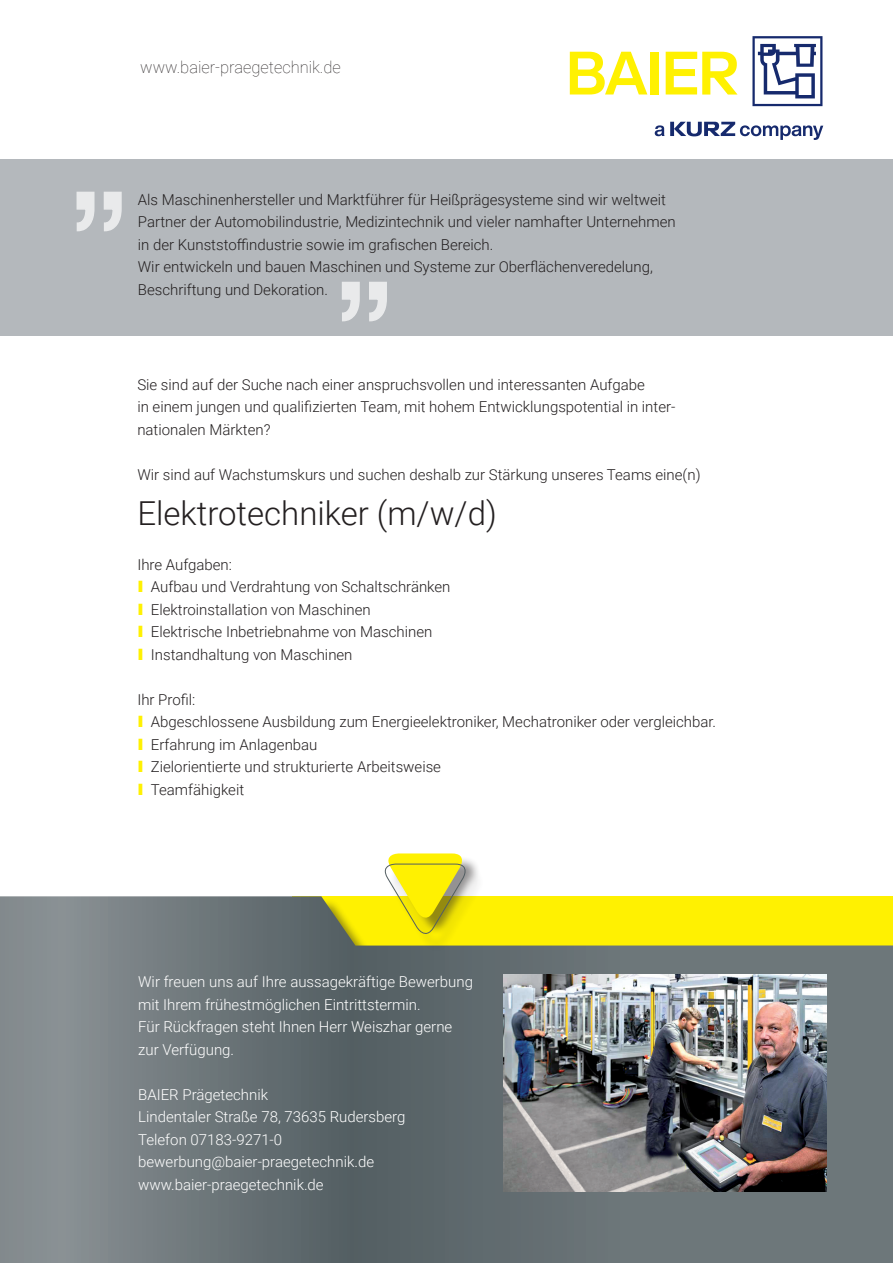
<style>
.page{position:relative;width:893px;height:1263px;background:#fff}
.page>*{position:absolute;margin:0;border:0;box-sizing:border-box;transform-origin:0 0}
.t1{font:300 33px "Roboto";color:#231f20}
.t2{font:100 16.5px "Roboto";color:#231f20}
.t3{font:300 15px/22.5px "Roboto";color:#231f20}
.t4{font:300 15px/22.5px "Roboto";color:#fff}
.s1{font-weight:900;color:#fff101}
</style>
<div class="page">
<div style="left:0;top:159px;width:893px;height:177px;background:#b4b8bc"></div>
<svg style="left:0;top:896px;width:893px;height:367px;background:#78806e"></svg>
<div style="left:388px;top:856px;width:96px;height:96px;background:#231f20;opacity:.49"></div>
<svg style="left:379px;top:853px;width:92px;height:88px;background:#ebe12a"></svg>
<img style="left:504px;top:975px;width:322px;height:216px">
<svg style="left:76px;top:191px;width:46px;height:41px"></svg>
<svg style="left:342px;top:281px;width:45px;height:41px"></svg>
<svg style="left:752px;top:36px;width:70px;height:70px"></svg>
<svg style="left:655px;top:122px;width:168px;height:18px"></svg>
<svg style="left:666px;top:52px;width:71px;height:43px"></svg>
<div style="left:650px;top:52px;width:9px;height:42px;background:#fff101"></div>
<svg style="left:570px;top:52px;width:77px;height:42px"></svg>
<p class="t2" style="left:140px;top:56px;width:202px">www.baier-praegetechnik.de</p>
<p class="t3" style="left:138px;top:188px;width:539px">Als Maschinenhersteller und Marktführer für Heißprägesysteme sind wir weltweit Partner der Automobilindustrie, Medizintechnik und vieler namhafter Unternehmen in der Kunststoffindustrie sowie im grafischen Bereich.<br>Wir entwickeln und bauen Maschinen und Systeme zur Oberflächenveredelung, Beschriftung und Dekoration.</p>
<p class="t3" style="left:137px;top:373px;width:540px">Sie sind auf der Suche nach einer anspruchsvollen und interessanten Aufgabe<br>in einem jungen und qualifizierten Team, mit hohem Entwicklungspotential in inter&shy;nationalen Märkten?</p>
<p class="t3" style="left:137px;top:463px;width:565px">Wir sind auf Wachstumskurs und suchen deshalb zur Stärkung unseres Teams eine(n)</p>
<h1 class="t1" style="left:137px;top:490px;width:361px">Elektrotechniker (m/w/d)</h1>
<p class="t3" style="left:137px;top:553px;width:315px">Ihre Aufgaben:<br><span class="s1">l</span> Aufbau und Verdrahtung von Schaltschränken <span class="s1">l</span> Elektroinstallation von Maschinen<br><span class="s1">l</span> Elektrische Inbetriebnahme von Maschinen<br><span class="s1">l</span> Instandhaltung von Maschinen</p>
<p class="t3" style="left:137px;top:688px;width:580px">Ihr Profil:<br><span class="s1">l</span> Abgeschlossene Ausbildung zum Energieelektroniker, Mechatroniker oder vergleichbar. <span class="s1">l</span> Erfahrung im Anlagenbau<br><span class="s1">l</span> Zielorientierte und strukturierte Arbeitsweise<br><span class="s1">l</span> Teamfähigkeit</p>
<p class="t4" style="left:138px;top:970px;width:336px">Wir freuen uns auf Ihre aussagekräftige Bewerbung mit Ihrem frühestmöglichen Eintrittstermin.<br>Für Rückfragen steht Ihnen Herr Weiszhar gerne zur Verfügung.</p>
<p class="t4" style="left:138px;top:1082px;width:269px">BAIER Prägetechnik<br>Lindentaler Straße 78, 73635 Rudersberg<br>Telefon 07183-9271-0 bewerbung@baier-praegetechnik.de www.baier-praegetechnik.de</p>
</div>
